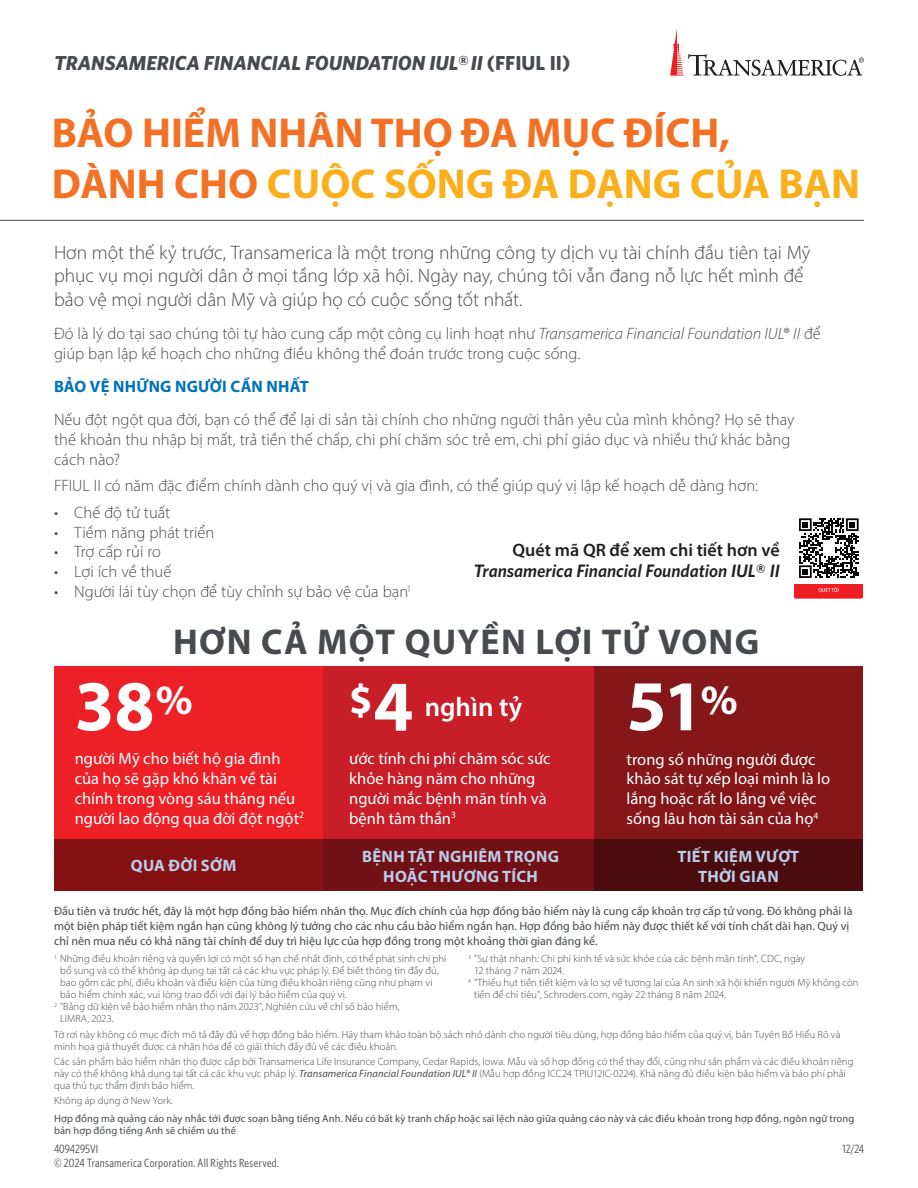
<style>
.page{position:relative;width:918px;height:1188px;background:#fff}
.page>*{position:absolute;margin:0;border:0;box-sizing:border-box;transform-origin:0 0}
.t1{font:700 72px "Myriad Pro";color:#fff}
.t2{font:700 42px/50.4px "Myriad Pro";color:#f37124}
.t3{font:700 42px "Myriad Pro";color:#fff}
.t4{font:700 36px "Myriad Pro";letter-spacing:.035em;color:#474a4e}
.t5{font:600 27px "Myriad Pro";color:#fff}
.t6{font:italic 700 20.25px "Whitney";color:#474a4e}
.t7{font:300 19.5px/23.4px "Myriad Pro";letter-spacing:-.005em;color:#474a4e}
.t8{font:italic 600 18px "Whitney";color:#231f20}
.t9{font:600 18px "Myriad Pro";color:#231f20}
.t10{font:300 16.5px/19.8px "Myriad Pro";color:#474a4e}
.t11{font:16.5px/19.8px "Myriad Pro";color:#fff}
.t12{font:700 16.5px/19.8px "Myriad Pro";letter-spacing:.02em;color:#bacde9;text-align:center}
.t13{font:700 16.5px "Myriad Pro";letter-spacing:.01em;color:#0072bc}
.t14{font:12px/15px "Myriad Pro";color:#474a4e}
.t15{font:12px "Whitney Condensed";letter-spacing:.03em;color:#474a4e}
.t16{font:12px "Whitney Condensed";color:#474a4e}
.t17{font:300 10.5px/12px "Myriad Pro";letter-spacing:.01em;color:#474a4e}
.t18{font:10.5px/12px "Myriad Pro";letter-spacing:.015em;color:#474a4e}
.s1{font-style:normal}
.s2{color:#fbaf1b}
.s3{font-style:italic}
.s4{font-size:72px}
.s5{font-weight:400;font-style:italic}
</style>
<div class="page">
<hr style="left:0;top:220px;width:864px;height:1px;background:#474a4e">
<div style="left:54px;top:666px;width:270px;height:225px;background:#ed2027"></div>
<div style="left:54px;top:840px;width:270px;height:51px;background:#861115"></div>
<div style="left:593px;top:666px;width:270px;height:225px;background:#85161a"></div>
<div style="left:593px;top:840px;width:270px;height:51px;background:#4b0c0e"></div>
<div style="left:323px;top:666px;width:270px;height:225px;background:#c71e27"></div>
<div style="left:323px;top:840px;width:270px;height:51px;background:#711015"></div>
<svg style="left:670px;top:29px;width:194px;height:47px"></svg>
<img style="left:794px;top:584px;width:70px;height:15px">
<svg style="left:799px;top:518px;width:60px;height:60px"></svg>
<h3 class="t6" style="left:54px;top:50px;width:518px">TRANSAMERICA FINANCIAL FOUNDATION IUL®II <span class="s1">(FFIUL II)</span></h3>
<h2 class="t2" style="left:52px;top:107px;width:810px">BẢO HIỂM NHÂN THỌ ĐA MỤC ĐÍCH,<br>DÀNH CHO <span class="s2">CUỘC SỐNG ĐA DẠNG CỦA BẠN</span></h2>
<h3 class="t7" style="left:54px;top:240px;width:758px">Hơn một thế kỷ trước, Transamerica là một trong những công ty dịch vụ tài chính đầu tiên tại Mỹ phục vụ mọi người dân ở mọi tầng lớp xã hội. Ngày nay, chúng tôi vẫn đang nỗ lực hết mình để bảo vệ mọi người dân Mỹ và giúp họ có cuộc sống tốt nhất.</h3>
<h3 class="t10" style="left:54px;top:323px;width:768px">Đó là lý do tại sao chúng tôi tự hào cung cấp một công cụ linh hoạt như <span class="s3">Transamerica Financial Foundation IUL</span>® <span class="s3">II</span> để giúp bạn lập kế hoạch cho những điều không thể đoán trước trong cuộc sống.</h3>
<h3 class="t13" style="left:54px;top:376px;width:256px">BẢO VỆ NHỮNG NGƯỜI CẦN NHẤT</h3>
<h3 class="t10" style="left:54px;top:410px;width:742px">Nếu đột ngột qua đời, bạn có thể để lại di sản tài chính cho những người thân yêu của mình không? Họ sẽ thay thế khoản thu nhập bị mất, trả tiền thế chấp, chi phí chăm sóc trẻ em, chi phí giáo dục và nhiều thứ khác bằng cách nào?</h3>
<h3 class="t10" style="left:54px;top:476px;width:705px">FFIUL II có năm đặc điểm chính dành cho quý vị và gia đình, có thể giúp quý vị lập kế hoạch dễ dàng hơn:</h3>
<h3 class="t10" style="left:54px;top:502px;width:118px">• Chế độ tử tuất</h3>
<h3 class="t10" style="left:54px;top:522px;width:162px">• Tiềm năng phát triển</h3>
<h3 class="t10" style="left:54px;top:542px;width:108px">• Trợ cấp rủi ro</h3>
<h3 class="t10" style="left:54px;top:562px;width:119px">• Lợi ích về thuế</h3>
<h3 class="t10" style="left:54px;top:582px;width:359px">• Người lái tùy chọn để tùy chỉnh sự bảo vệ của bạn<sup>1</sup></h3>
<h3 class="t9" style="left:513px;top:538px;width:269px">Quét mã QR để xem chi tiết hơn về</h3>
<h3 class="t8" style="left:474px;top:559px;width:308px">Transamerica Financial Foundation IUL<span class="s1">®</span> II</h3>
<h3 class="t4" style="left:173px;top:619px;width:588px">HƠN CẢ MỘT QUYỀN LỢI TỬ VONG</h3>
<h1 class="t1" style="left:75px;top:659px;width:120px">38<sup>%</sup></h1>
<h3 class="t11" style="left:75px;top:749px;width:231px">người Mỹ cho biết hộ gia đình của họ sẽ gặp khó khăn về tài chính trong vòng sáu tháng nếu người lao động qua đời đột ngột<sup>2</sup></h3>
<h3 class="t12" style="left:131px;top:855px;width:107px">QUA ĐỜI SỚM</h3>
<h2 class="t3" style="left:349px;top:673px;width:66px">$<span class="s4">4</span></h2>
<h3 class="t5" style="left:425px;top:690px;width:99px">nghìn tỷ</h3>
<h3 class="t11" style="left:349px;top:749px;width:203px">ước tính chi phí chăm sóc sức khỏe hàng năm cho những người mắc bệnh mãn tính và bệnh tâm thần<sup>3</sup></h3>
<h3 class="t12" style="left:362px;top:846px;width:198px">BỆNH TẬT NGHIÊM TRỌNG<br>HOẶC THƯƠNG TÍCH</h3>
<h1 class="t1" style="left:627px;top:659px;width:113px">51<sup>%</sup></h1>
<h3 class="t11" style="left:627px;top:749px;width:205px">trong số những người được khảo sát tự xếp loại mình là lo lắng hoặc rất lo lắng về việc sống lâu hơn tài sản của họ<sup>4</sup></h3>
<h3 class="t12" style="left:677px;top:846px;width:123px">TIẾT KIỆM VƯỢT<br>THỜI GIAN</h3>
<p class="t14" style="left:54px;top:903px;width:800px">Đầu tiên và trước hết, đây là một hợp đồng bảo hiểm nhân thọ. Mục đích chính của hợp đồng bảo hiểm này là cung cấp khoản trợ cấp tử vong. Đó không phải là một biện pháp tiết kiệm ngắn hạn cũng không lý tưởng cho các nhu cầu bảo hiểm ngắn hạn. Hợp đồng bảo hiểm này được thiết kế với tính chất dài hạn. Quý vị chỉ nên mua nếu có khả năng tài chính để duy trì hiệu lực của hợp đồng trong một khoảng thời gian đáng kể.</p>
<p class="t17" style="left:54px;top:952px;width:394px"><sup>1</sup> Những điều khoản riêng và quyền lợi có một số hạn chế nhất định, có thể phát sinh chi phí</p>
<p class="t17" style="left:60px;top:964px;width:380px">bổ sung và có thể không áp dụng tại tất cả các khu vực pháp lý. Để biết thông tin đầy đủ,</p>
<p class="t17" style="left:60px;top:976px;width:374px">bao gồm các phí, điều khoản và điều kiện của từng điều khoản riêng cũng như phạm vi</p>
<p class="t17" style="left:60px;top:988px;width:288px">bảo hiểm chính xác, vui lòng trao đổi với đại lý bảo hiểm của quý vị.</p>
<p class="t17" style="left:54px;top:1000px;width:347px"><sup>2</sup> "Bảng dữ kiện về bảo hiểm nhân thọ năm 2023", Nghiên cứu về chỉ số bảo hiểm,</p>
<p class="t17" style="left:60px;top:1012px;width:55px">LIMRA, 2023.</p>
<p class="t17" style="left:468px;top:952px;width:339px"><sup>3</sup> "Sự thật nhanh: Chi phí kinh tế và sức khỏe của các bệnh mãn tính", CDC, ngày</p>
<p class="t17" style="left:474px;top:964px;width:92px">12 tháng 7 năm 2024.</p>
<p class="t17" style="left:468px;top:976px;width:392px"><sup>4</sup> "Thiếu hụt tiền tiết kiệm và lo sợ về tương lai của An sinh xã hội khiến người Mỹ không còn</p>
<p class="t17" style="left:474px;top:988px;width:254px">tiền để chi tiêu", Schroders.com, ngày 22 tháng 8 năm 2024.</p>
<p class="t17" style="left:54px;top:1029px;width:788px">Tờ rơi này không có mục đích mô tả đầy đủ về hợp đồng bảo hiểm. Hãy tham khảo toàn bộ sách nhỏ dành cho người tiêu dùng, hợp đồng bảo hiểm của quý vị, bản Tuyên Bố Hiểu Rõ và minh họa giả thuyết được cá nhân hóa để có giải thích đầy đủ về các điều khoản.</p>
<p class="t17" style="left:54px;top:1055px;width:801px">Các sản phẩm bảo hiểm nhân thọ được cấp bởi Transamerica Life Insurance Company, Cedar Rapids, Iowa. Mẫu và số hợp đồng có thể thay đổi, cũng như sản phẩm và các điều khoản riêng này có thể không khả dụng tại tất cả các khu vực pháp lý. <span class="s5">Transamerica Financial Foundation IUL® II</span> (Mẫu hợp đồng ICC24 TPIU12IC-0224). Khả năng đủ điều kiện bảo hiểm và bảo phí phải qua thủ tục thẩm định bảo hiểm.</p>
<p class="t17" style="left:54px;top:1094px;width:121px">Không áp dụng ở New York.</p>
<p class="t18" style="left:54px;top:1112px;width:802px">Hợp đồng mà quảng cáo này nhắc tới được soạn bằng tiếng Anh. Nếu có bất kỳ tranh chấp hoặc sai lệch nào giữa quảng cáo này và các điều khoản trong hợp đồng, ngôn ngữ trong bản hợp đồng tiếng Anh sẽ chiếm ưu thế</p>
<p class="t16" style="left:54px;top:1142px;width:46px">4094295VI</p>
<p class="t15" style="left:843px;top:1142px;width:23px">12/24</p>
<p class="t15" style="left:54px;top:1155px;width:227px">© 2024 Transamerica Corporation. All Rights Reserved.</p>
</div>
